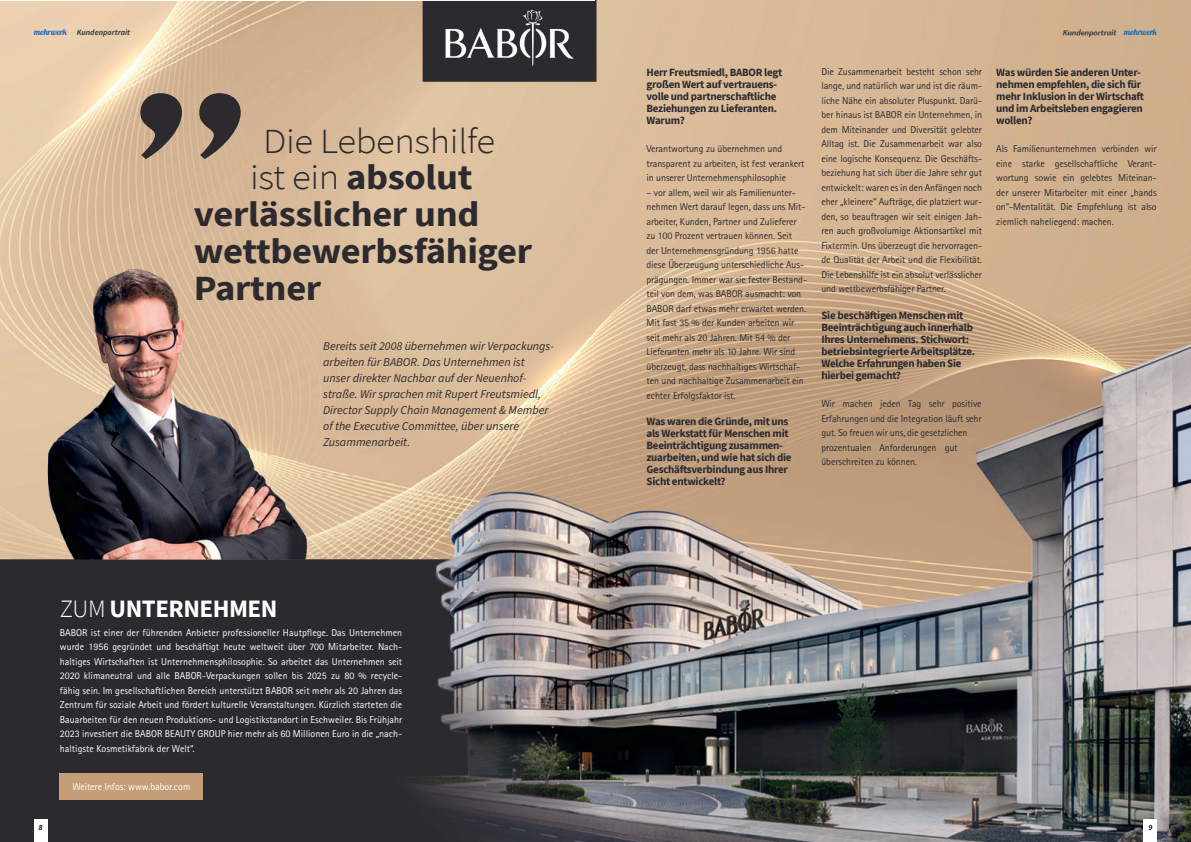
<style>
.page{position:relative;width:1191px;height:842px;background:#fff}
.page>*{position:absolute;margin:0;border:0;box-sizing:border-box;transform-origin:0 0}
.t1{font:700 35.3px "Source Sans Pro";letter-spacing:-.01em;color:#2c2a2f;scale:1.09 1}
.t2{font:300 35.3px "Source Sans Pro";letter-spacing:-.01em;color:#2c2a2f;scale:1.09 1}
.t3{font:700 25px "Source Sans Pro";letter-spacing:-.02em;color:#fff}
.t4{font:italic 12px/16px "Source Sans Pro";color:#2c2a2f}
.t5{font:700 11px/12px "Source Sans Pro";letter-spacing:-.025em;color:#2c2a2f}
.t6{font:10px/14.5px "Rotis Sans Serif";letter-spacing:-.01em;color:#2c2a2f}
.t7{font:10px/14.5px "Rotis Sans Serif";color:#fff;text-align:justify}
.t8{font:8.5px "Lobster";color:#156ab5}
.t9{font:italic 700 8px "Source Sans Pro";color:#414546}
.t10{font:italic 700 8px "Source Sans Pro";color:#231f20}
.s1{font-family:"Lobster";font-weight:400;font-style:normal;font-size:8.5px;color:#156ab5}
.s2{font-weight:300}
</style>
<div class="page">
<img style="left:0;top:1px;width:1191px;height:841px">
<img style="left:444px;top:9px;width:131px;height:59px">
<svg style="left:140px;top:93px;width:101px;height:66px;background:#7e6e60"></svg>
<div style="left:60px;top:773px;width:143px;height:26px;background:#c49e76"></div>
<div style="left:1143px;top:819px;width:14px;height:23px;background:#fff"></div>
<div style="left:34px;top:819px;width:13px;height:23px;background:#fff"></div>
<p class="t9" style="left:34px;top:27px;width:98px"><span class="s1">mehrwerk</span> Kundenportrait</p>
<h1 class="t2" style="left:263px;top:119px;width:214px">Die Lebenshilfe</h1>
<h1 class="t1" style="left:250px;top:154px;width:205px"><span class="s2">ist ein</span> absolut</h1>
<h1 class="t1" style="left:194px;top:190px;width:263px">verlässlicher und</h1>
<h1 class="t1" style="left:194px;top:227px;width:312px">wettbewerbs fähiger</h1>
<h1 class="t1" style="left:194px;top:264px;width:118px">Partner</h1>
<p class="t4" style="left:323px;top:338px;width:232px">Bereits seit 2008 übernehmen wir Verpackungs&shy;arbeiten für BABOR. Das Unternehmen ist unser direkter Nachbar auf der Neuenhof&shy;straße. Wir sprachen mit Rupert Freutsmiedl, Director Supply Chain Management &amp; Member of the Executive Committee, über unsere Zusammenarbeit.</p>
<h2 class="t3" style="left:60px;top:591px;width:219px"><span class="s2">ZUM</span> UNTERNEHMEN</h2>
<p class="t7" style="left:60px;top:625px;width:344px">BABOR ist einer der führenden Anbieter professioneller Hautpflege. Das Unternehmen wurde 1956 gegründet und beschäftigt heute weltweit über 700 Mitarbeiter. Nach&shy;haltiges Wirtschaften ist Unternehmensphilosophie. So arbeitet das Unternehmen seit 2020 klimaneutral und alle BABOR-Verpackungen sollen bis 2025 zu 80 % recycle&shy;fähig sein. Im gesellschaftlichen Bereich unterstützt BABOR seit mehr als 20 Jahren das Zentrum für soziale Arbeit und fördert kulturelle Veranstaltungen. Kürzlich starteten die Bauarbeiten für den neuen Produktions- und Logistikstandort in Eschweiler. Bis Frühjahr 2023 investiert die BABOR BEAUTY GROUP hier mehr als 60 Millionen Euro in die „nach&shy;haltigste Kosmetikfabrik der Welt“.</p>
<p class="t10" style="left:39px;top:822px;width:6px">8</p>
<p class="t7" style="left:72px;top:779px;width:119px">Weitere Infos: www.babor.com</p>
<p class="t5" style="left:646px;top:66px;width:137px">Herr Freutsmiedl, BABOR legt großen Wert auf vertrauens&shy;volle und partnerschaftliche<br>Beziehungen zu Lieferanten.<br>Warum?</p>
<p class="t6" style="left:646px;top:142px;width:159px">Verantwortung zu übernehmen und transparent zu arbeiten, ist fest verankert in unserer Unternehmensphilosophie</p>
<p class="t6" style="left:646px;top:185px;width:162px">– vor allem, weil wir als Familienunter&shy;nehmen Wert darauf legen, dass uns Mit&shy;arbeiter, Kunden, Partner und Zu lieferer zu 100 Prozent vertrauen können. Seit<br>der Unternehmensgründung 1956 hatte diese Überzeugung unterschiedliche Aus&shy;prägungen. Immer war sie fester Bestand&shy;teil von dem, was BABOR ausmacht: von BABOR darf etwas mehr erwartet werden.<br>Mit fast 35 % der Kunden arbeiten wir seit mehr als 20 Jahren. Mit 54 % der Lieferanten mehr als 10 Jahre. Wir sind überzeugt, dass nachhaltiges Wirtschaf&shy;ten und nachhaltige Zusammenarbeit ein echter Erfolgsfaktor ist.</p>
<p class="t5" style="left:646px;top:415px;width:147px">Was waren die Gründe, mit uns als Werkstatt für Menschen mit<br>Beeinträchtigung zusammen&shy;zuarbeiten, und wie hat sich die<br>Geschäftsverbindung aus Ihrer<br>Sicht entwickelt?</p>
<p class="t6" style="left:821px;top:64px;width:162px;text-align:justify">Die Zusammenarbeit besteht schon sehr lange, und natürlich war und ist die räum&shy;liche Nähe ein absoluter Pluspunkt. Darü&shy;ber hinaus ist BABOR ein Unternehmen, in dem Miteinander und Diversität gelebter Alltag ist. Die Zusammenarbeit war also eine logische Konsequenz. Die Geschäfts&shy;beziehung hat sich über die Jahre sehr gut entwickelt: waren es in den Anfängen noch eher „kleinere“ Aufträge, die platziert wur&shy;den, so beauftragen wir seit einigen Jah&shy;ren auch großvolumige Aktions artikel mit Fixtermin. Uns überzeugt die hervorragen&shy;de Qualität der Arbeit und die Flexibilität.<br>Die Lebenshilfe ist ein absolut verlässlicher und wettbewerbsfähiger Partner.</p>
<p class="t5" style="left:821px;top:309px;width:155px">Sie beschäftigen Menschen mit<br>Beeinträchtigung auch innerhalb<br>Ihres Unternehmens. Stichwort: betriebsintegrierte Arbeitsplätze.<br>Welche Erfahrungen haben Sie hierbei gemacht?</p>
<p class="t6" style="left:821px;top:397px;width:162px">Wir machen jeden Tag sehr positive Erfahrungen und die Integration läuft sehr gut. So freuen wir uns, die gesetzlichen prozentualen Anforderungen gut überschreiten zu können.</p>
<p class="t8" style="left:1124px;top:27px;width:35px">mehrwerk</p>
<p class="t5" style="left:996px;top:66px;width:149px">Was würden Sie anderen Unter&shy;nehmen empfehlen, die sich für mehr Inklusion in der Wirtschaft und im Arbeitsleben engagieren wollen?</p>
<p class="t6" style="left:996px;top:142px;width:162px;text-align:justify">Als Familienunternehmen verbinden wir eine starke gesellschaftliche Verant&shy;wortung sowie ein gelebtes Miteinan&shy;der unserer Mitarbeiter mit einer „ hands on“-Mentalität. Die Empfehlung ist also ziemlich naheliegend: machen.</p>
<p class="t10" style="left:1148px;top:822px;width:6px">9</p>
</div>
